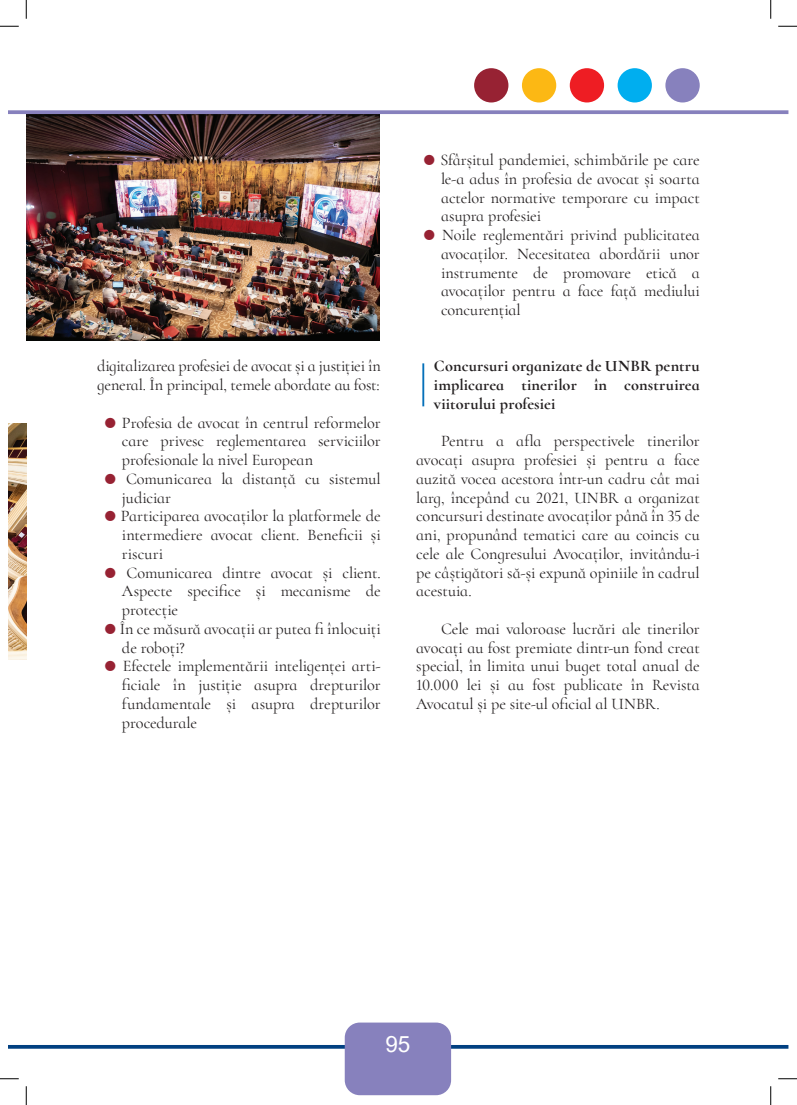
<style>
.page{position:relative;width:797px;height:1105px;background:#fff}
.page>*{position:absolute;margin:0;border:0;box-sizing:border-box;transform-origin:0 0}
.t1{font:22.5px "Arial";color:#fff}
.TEXT{font:16.25px/18.8px "Cormorant Infant";letter-spacing:-.005em;color:#231f20;text-align:justify}
.bold_retras{font:700 16.25px/18.8px "Cormorant Infant";letter-spacing:.01em;color:#231f20;text-align:justify}
.s1{color:#972233}
</style>
<div class="page">
<div style="left:474px;top:68px;width:34px;height:34px;background:#972233;border-radius:50%"></div>
<div style="left:522px;top:68px;width:34px;height:34px;background:#fcb814;border-radius:50%"></div>
<div style="left:569px;top:68px;width:35px;height:34px;background:#ee1d23;border-radius:50%"></div>
<div style="left:617px;top:68px;width:35px;height:34px;background:#00aeef;border-radius:50%"></div>
<div style="left:665px;top:68px;width:34px;height:34px;background:#8781bd;border-radius:50%"></div>
<svg style="left:9px;top:1045px;width:779px;height:4px;background:#124c89"></svg>
<div style="left:345px;top:1022px;width:106px;height:73px;background:#8781bd;border-radius:15px"></div>
<hr style="left:422px;top:363px;width:2px;height:43px;background:#0671ba">
<img style="left:9px;top:424px;width:17px;height:236px">
<img style="left:26px;top:114px;width:354px;height:226px">
<svg style="left:9px;top:110px;width:779px;height:4px;background:#908ac2"></svg>
<svg style="left:0;top:25px;width:19px;height:2px"></svg>
<svg style="left:778px;top:25px;width:19px;height:2px"></svg>
<svg style="left:0;top:1078px;width:19px;height:1px"></svg>
<svg style="left:778px;top:1078px;width:19px;height:1px"></svg>
<svg style="left:25px;top:0;width:2px;height:19px"></svg>
<svg style="left:25px;top:1086px;width:2px;height:19px"></svg>
<svg style="left:770px;top:0;width:1px;height:19px"></svg>
<svg style="left:770px;top:1086px;width:1px;height:19px"></svg>
<p class="TEXT" style="left:97px;top:357px;width:285px">digitalizarea profesiei de avocat și a justiției în general. În principal, temele abordate au fost:</p>
<p class="TEXT" style="left:122px;top:413px;width:260px;text-indent:-18px"><span class="s1">●</span> Profesia de avocat în centrul reformelor care privesc reglementarea serviciilor profesionale la nivel European</p>
<p class="TEXT" style="left:122px;top:469px;width:260px;text-indent:-18px"><span class="s1">●</span> Comunicarea la distanță cu sistemul judiciar</p>
<p class="TEXT" style="left:122px;top:507px;width:260px;text-indent:-18px"><span class="s1">●</span> Participarea avocaților la platformele de intermediere avocat client. Beneficii și riscuri</p>
<p class="TEXT" style="left:122px;top:563px;width:260px;text-indent:-18px"><span class="s1">●</span> Comunicarea dintre avocat și client.<br>Aspecte specifice și mecanisme de protecție</p>
<p class="TEXT" style="left:122px;top:619px;width:260px;text-indent:-18px"><span class="s1">●</span> În ce măsură avocații ar putea fi înlocuiți de roboți?</p>
<p class="TEXT" style="left:122px;top:657px;width:260px;text-indent:-18px"><span class="s1">●</span> Efectele implementării inteligenței arti&shy;ficiale în justiție asupra drepturilor fundamentale și asupra drepturilor procedurale</p>
<p class="TEXT" style="left:441px;top:150px;width:260px;text-indent:-18px"><span class="s1">●</span> Sfârșitul pandemiei, schimbările pe care le-a adus în profesia de avocat și soarta actelor normative temporare cu impact asupra profesiei</p>
<p class="TEXT" style="left:441px;top:225px;width:260px;text-indent:-18px"><span class="s1">●</span> Noile reglementări privind publicitatea avocaților. Necesitatea abordării unor instrumente de promovare etică a avocaților pentru a face față mediului concurențial</p>
<p class="bold_retras" style="left:434px;top:357px;width:267px">Concursuri organizate de UNBR pentru implicarea tinerilor în construirea viitorului profesiei</p>
<p class="TEXT" style="left:416px;top:432px;width:285px;text-indent:25px">Pentru a afla perspectivele tinerilor avocați asupra profesiei și pentru a face auzită vocea acestora într-un cadru cât mai larg, începând cu 2021, UNBR a organizat concursuri destinate avocaților până în 35 de ani, propunând tematici care au coincis cu cele ale Congresului Avocaților, invitându-i pe câștigători să-și expună opiniile în cadrul acestuia.</p>
<p class="TEXT" style="left:416px;top:619px;width:285px;text-indent:25px">Cele mai valoroase lucrări ale tinerilor avocați au fost premiate dintr-un fond creat special, în limita unui buget total anual de 10.000 lei și au fost publicate în Revista Avocatul și pe site-ul oficial al UNBR.</p>
<p class="t1" style="left:385px;top:1028px;width:27px">95</p>
</div>
